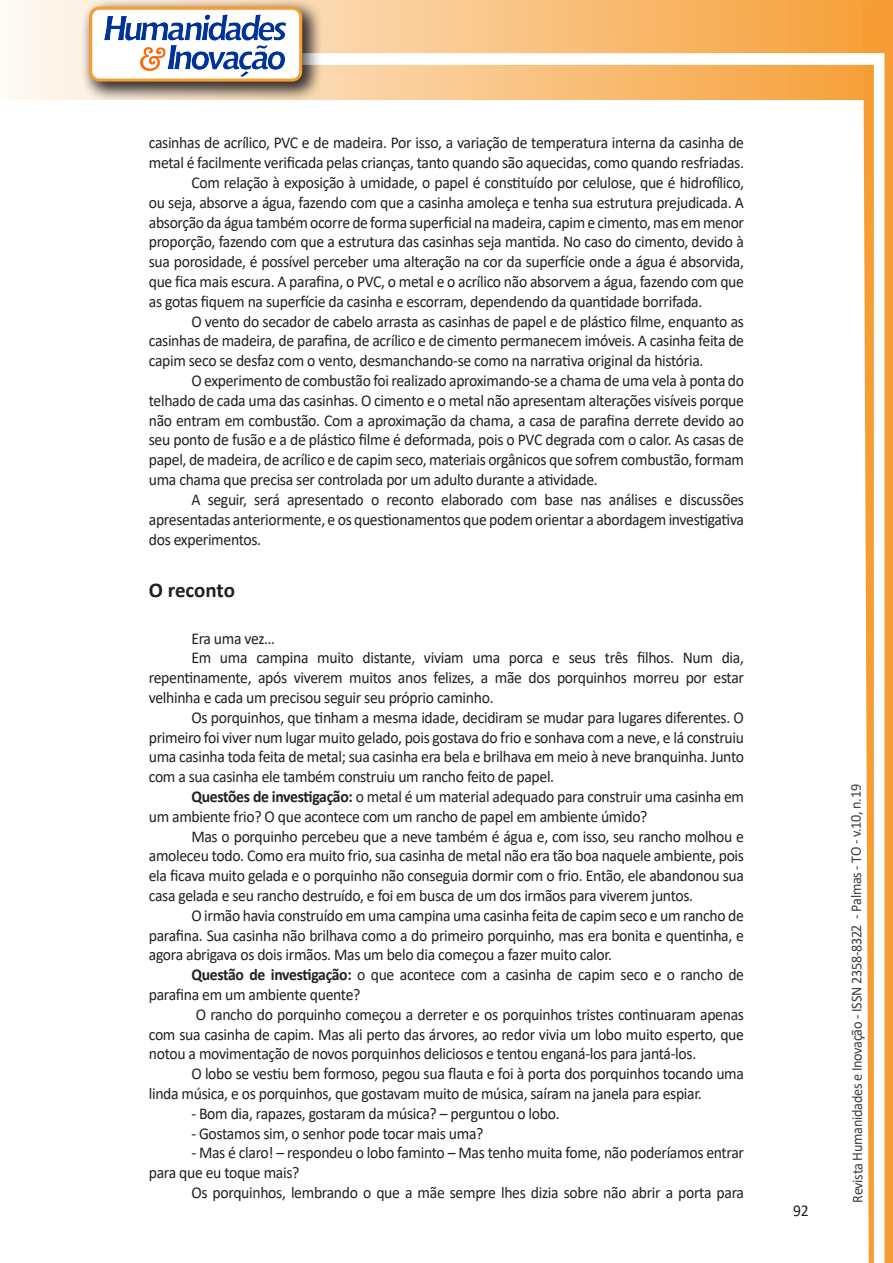
<style>
.page{position:relative;width:893px;height:1263px;background:#fff}
.page>*{position:absolute;margin:0;border:0;box-sizing:border-box;transform-origin:0 0}
.Titulo_2{font:700 21px "Calibri";letter-spacing:-.005em;color:#231f20}
.texto{font:16.5px/19.8px "Calibri";letter-spacing:-.02em;color:#231f20;text-align:justify;scale:.95 1}
.t1{font:15px "Calibri";letter-spacing:-.025em;color:#3e3e3f;scale:.95 1}
.s1{font-weight:700}
</style>
<div class="page">
<svg style="left:5px;top:0;width:858px;height:100px;background:#f9c484"></svg>
<div style="left:302px;top:53px;width:582px;height:12px;background:#fff;border:2px solid #fff"></div>
<svg style="left:863px;top:0;width:30px;height:1263px"></svg>
<div style="left:81px;top:0;width:241px;height:102px;background:#231f20;opacity:.75"></div>
<div style="left:91px;top:8px;width:210px;height:72px;background:#fff;border-radius:9px"></div>
<img style="left:104px;top:14px;width:181px;height:62px">
<div style="left:89px;top:7px;width:213px;height:75px;border:3px solid #f69e34;border-radius:9px"></div>
<p class="texto" style="left:149px;top:133px;width:628px">casinhas de acrílico, PVC e de madeira. Por isso, a variação de temperatura interna da casinha de metal é facilmente verificada pelas crianças, tanto quando são aquecidas, como quando resfriadas.</p>
<p class="texto" style="left:149px;top:172px;width:628px;text-indent:43px">Com relação à exposição à umidade, o papel é constituído por celulose, que é hidrofílico, ou seja, absorve a água, fazendo com que a casinha amoleça e tenha sua estrutura prejudicada. A absorção da água também ocorre de forma superficial na madeira, capim e cimento, mas em menor proporção, fazendo com que a estrutura das casinhas seja mantida. No caso do cimento, devido à sua porosidade, é possível perceber uma alteração na cor da superfície onde a água é absorvida, que fica mais escura. A parafina, o PVC, o metal e o acrílico não absorvem a água, fazendo com que as gotas fiquem na superfície da casinha e escorram, dependendo da quantidade borrifada.</p>
<p class="texto" style="left:149px;top:311px;width:628px;text-indent:43px">O vento do secador de cabelo arrasta as casinhas de papel e de plástico filme, enquanto as casinhas de madeira, de parafina, de acrílico e de cimento permanecem imóveis. A casinha feita de capim seco se desfaz com o vento, desmanchando-se como na narrativa original da história.</p>
<p class="texto" style="left:149px;top:370px;width:628px;text-indent:43px">O experimento de combustão foi realizado aproximando-se a chama de uma vela à ponta do telhado de cada uma das casinhas. O cimento e o metal não apresentam alterações visíveis porque não entram em combustão. Com a aproximação da chama, a casa de parafina derrete devido ao seu ponto de fusão e a de plástico filme é deformada, pois o PVC degrada com o calor. As casas de papel, de madeira, de acrílico e de capim seco, materiais orgânicos que sofrem combustão, formam uma chama que precisa ser controlada por um adulto durante a atividade.</p>
<p class="texto" style="left:149px;top:489px;width:628px;text-indent:43px">A seguir, será apresentado o reconto elaborado com base nas análises e discussões apresentadas anteriormente, e os questionamentos que podem orientar a abordagem investigativa dos experimentos.</p>
<p class="Titulo_2" style="left:149px;top:575px;width:88px">O reconto</p>
<p class="texto" style="left:191px;top:628px;width:90px">Era uma vez…</p>
<p class="texto" style="left:149px;top:647px;width:628px;text-indent:43px">Em uma campina muito distante, viviam uma porca e seus três filhos. Num dia, repentinamente, após viverem muitos anos felizes, a mãe dos porquinhos morreu por estar velhinha e cada um precisou seguir seu próprio caminho.</p>
<p class="texto" style="left:149px;top:707px;width:628px;text-indent:43px">Os porquinhos, que tinham a mesma idade, decidiram se mudar para lugares diferentes. O primeiro foi viver num lugar muito gelado, pois gostava do frio e sonhava com a neve, e lá construiu uma casinha toda feita de metal; sua casinha era bela e brilhava em meio à neve branquinha. Junto com a sua casinha ele também construiu um rancho feito de papel.</p>
<p class="texto" style="left:149px;top:786px;width:628px;text-indent:43px"><span class="s1">Questões de investigação:</span> o metal é um material adequado para construir uma casinha em um ambiente frio? O que acontece com um rancho de papel em ambiente úmido?</p>
<p class="texto" style="left:149px;top:826px;width:628px;text-indent:43px">Mas o porquinho percebeu que a neve também é água e, com isso, seu rancho molhou e amoleceu todo. Como era muito frio, sua casinha de metal não era tão boa naquele ambiente, pois ela ficava muito gelada e o porquinho não conseguia dormir com o frio. Então, ele abandonou sua casa gelada e seu rancho destruído, e foi em busca de um dos irmãos para viverem juntos.</p>
<p class="texto" style="left:149px;top:905px;width:628px;text-indent:43px">O irmão havia construído em uma campina uma casinha feita de capim seco e um rancho de parafina. Sua casinha não brilhava como a do primeiro porquinho, mas era bonita e quentinha, e agora abrigava os dois irmãos. Mas um belo dia começou a fazer muito calor.</p>
<p class="texto" style="left:149px;top:964px;width:628px;text-indent:43px"><span class="s1">Questão de investigação:</span> o que acontece com a casinha de capim seco e o rancho de parafina em um ambiente quente?</p>
<p class="texto" style="left:149px;top:1004px;width:628px;text-indent:47px">O rancho do porquinho começou a derreter e os porquinhos tristes continuaram apenas com sua casinha de capim. Mas ali perto das árvores, ao redor vivia um lobo muito esperto, que notou a movimentação de novos porquinhos deliciosos e tentou enganá-los para jantá-los.</p>
<p class="texto" style="left:149px;top:1063px;width:628px;text-indent:43px">O lobo se vestiu bem formoso, pegou sua flauta e foi à porta dos porquinhos tocando uma linda música, e os porquinhos, que gostavam muito de música, saíram na janela para espiar.</p>
<p class="texto" style="left:191px;top:1103px;width:389px">- Bom dia, rapazes, gostaram da música? – perguntou o lobo.</p>
<p class="texto" style="left:191px;top:1123px;width:309px">- Gostamos sim, o senhor pode tocar mais uma?</p>
<p class="texto" style="left:149px;top:1142px;width:628px;text-indent:43px">- Mas é claro! – respondeu o lobo faminto – Mas tenho muita fome, não poderíamos entrar para que eu toque mais?</p>
<p class="texto" style="left:191px;top:1182px;width:583px">Os porquinhos, lembrando o que a mãe sempre lhes dizia sobre não abrir a porta para</p>
<p class="texto" style="left:793px;top:1200px;width:18px">92</p>
<p class="t1" style="left:846px;top:1203px;width:442px;rotate:-90deg">Revista Humanidades e Inovação - ISSN 2358-8322 - Palmas - TO - v.10, n.19</p>
</div>
